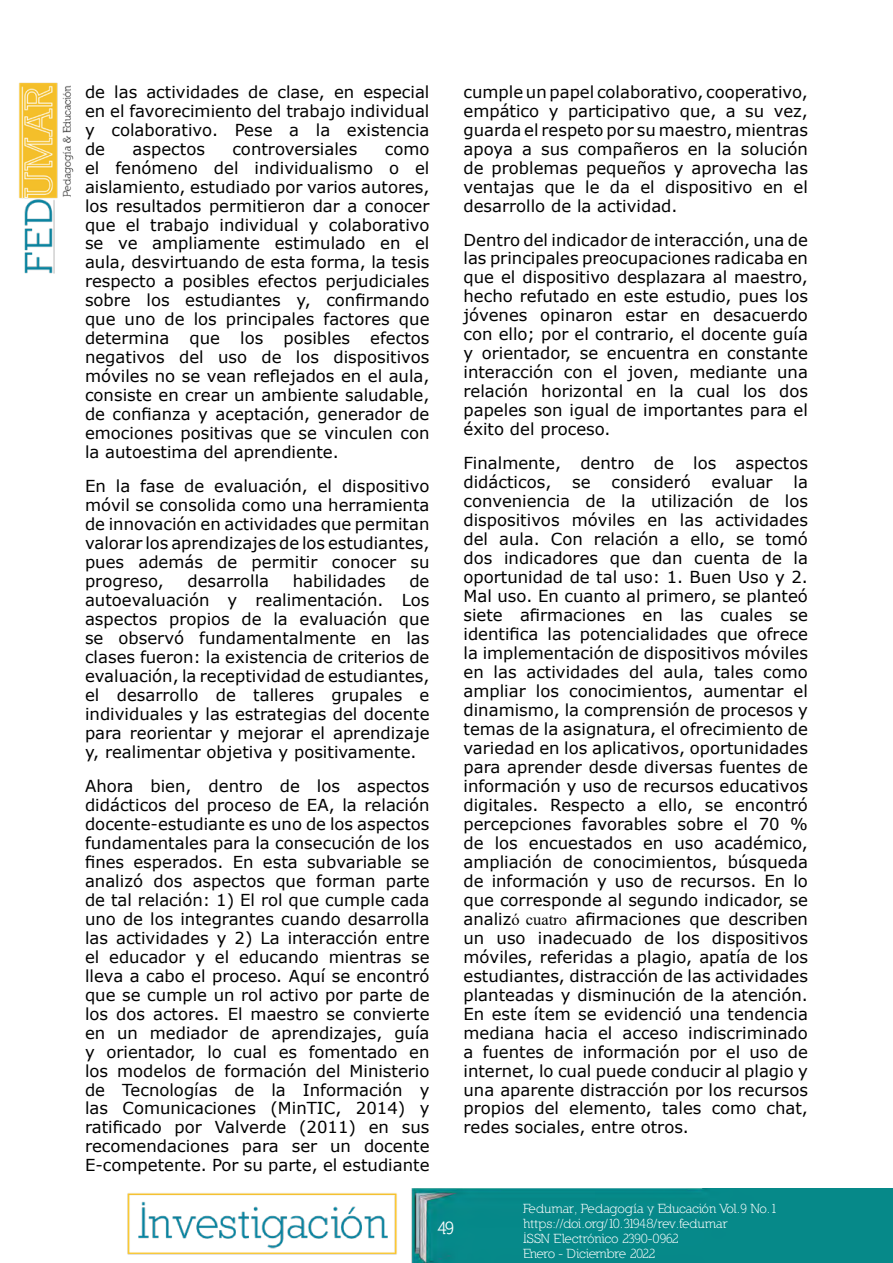
<style>
.page{position:relative;width:893px;height:1263px;background:#fff}
.page>*{position:absolute;margin:0;border:0;box-sizing:border-box;transform-origin:0 0}
.t1{font:700 18px "Nilland";color:#fff}
.t2{font:16.5px/19px "Verdana";color:#000;text-align:justify}
.t3{font:13.5px/15px "Nilland";letter-spacing:-.035em;color:#fff}
.s1{font-family:"Times New Roman"}
</style>
<div class="page">
<div style="left:412px;top:1189px;width:481px;height:74px;background:#068989"></div>
<img style="left:19px;top:82px;width:55px;height:192px">
<img style="left:127px;top:1193px;width:270px;height:62px">
<p class="t2" style="left:85px;top:82px;width:346px">de las actividades de clase, en especial en el favorecimiento del trabajo individual y colaborativo. Pese a la existencia de</p>
<p class="t2" style="left:133px;top:139px;width:74px">aspectos</p>
<p class="t2" style="left:232px;top:139px;width:126px">controversiales</p>
<p class="t2" style="left:85px;top:139px;width:346px;text-indent:300px">como el fenómeno del individualismo o el aislamiento, estudiado por varios autores, los resultados permitieron dar a conocer que el trabajo individual y colaborativo se ve ampliamente estimulado en el aula, desvirtuando de esta forma, la tesis respecto a posibles efectos perjudiciales sobre los estudiantes y, confirmando que uno de los principales factores que determina que los posibles efectos negativos del uso de los dispositivos móviles no se vean reflejados en el aula, consiste en crear un ambiente saludable, de confianza y aceptación, generador de emociones positivas que se vinculen con la autoestima del aprendiente.</p>
<p class="t2" style="left:85px;top:477px;width:346px">En la fase de evaluación, el dispositivo móvil se consolida como una herramienta de innovación en actividades que permitan valorar los aprendizajes de los estudiantes, pues además de permitir conocer su progreso,</p>
<p class="t2" style="left:85px;top:571px;width:346px;text-indent:324px">de autoevaluación y realimentación. Los aspectos propios de la evaluación que se observó fundamentalmente en las clases fueron: la existencia de criterios de evaluación, la receptividad de estudiantes, el desarrollo de talleres grupales e individuales y las estrategias del docente para reorientar y mejorar el aprendizaje y, realimentar objetiva y positivamente.</p>
<p class="t2" style="left:85px;top:776px;width:346px">Ahora bien, dentro de los aspectos didácticos del proceso de EA, la relación docente-estudiante es uno de los aspectos fundamentales para la consecución de los fines esperados. En esta subvariable se analizó dos aspectos que forman parte de tal relación: 1) El rol que cumple cada uno de los integrantes cuando desarrolla las actividades y 2) La interacción entre el educador y el educando mientras se lleva a cabo el proceso. Aquí se encontró que se cumple un rol activo por parte de los dos actores. El maestro se convierte en un mediador de aprendizajes, guía y orientador, lo cual es fomentado en los modelos de formación del Ministerio de Tecnologías de la Información y las Comunicaciones (MinTIC, 2014) y ratificado por Valverde (2011) en sus recomendaciones para ser un docente E-competente. Por su parte, el estudiante</p>
<p class="t2" style="left:187px;top:571px;width:83px">desarrolla</p>
<p class="t2" style="left:293px;top:571px;width:95px">habilidades</p>
<p class="t2" style="left:463px;top:82px;width:346px">cumple un papel colaborativo, cooperativo, empático y participativo que, a su vez, guarda el respeto por su maestro, mientras apoya a sus compañeros en la solución de problemas pequeños y aprovecha las ventajas que le da el dispositivo en el desarrollo de la actividad.</p>
<p class="t2" style="left:463px;top:230px;width:346px">Dentro del indicador de interacción, una de las principales preocupaciones radicaba en que el dispositivo desplazara al maestro, hecho refutado en este estudio, pues los jóvenes opinaron estar en desacuerdo con ello; por el contrario, el docente guía y orientador, se encuentra en constante interacción con el joven, mediante una relación horizontal en la cual los dos papeles son igual de importantes para el éxito del proceso.</p>
<p class="t2" style="left:463px;top:454px;width:346px">Finalmente, dentro de los aspectos didácticos,</p>
<p class="t2" style="left:572px;top:472px;width:20px">se</p>
<p class="t2" style="left:611px;top:472px;width:81px">consideró</p>
<p class="t2" style="left:712px;top:472px;width:63px">evaluar</p>
<p class="t2" style="left:463px;top:472px;width:346px;text-indent:330px">la conveniencia de la utilización de los dispositivos móviles en las actividades del aula. Con relación a ello, se tomó dos indicadores que dan cuenta de la oportunidad de tal uso: 1. Buen Uso y 2.<br>Mal uso. En cuanto al primero, se planteó siete afirmaciones en las cuales se identifica las potencialidades que ofrece la implementación de dispositivos móviles en las actividades del aula, tales como ampliar los conocimientos, aumentar el dinamismo, la comprensión de procesos y temas de la asignatura, el ofrecimiento de variedad en los aplicativos, oportunidades para aprender desde diversas fuentes de información y uso de recursos educativos digitales. Respecto a ello, se encontró percepciones favorables sobre el 70 % de los encuestados en uso académico, ampliación de conocimientos, búsqueda de información y uso de recursos. En lo que corresponde al segundo indicador, se analiz<span class="s1">ó cuatro</span> afirmaciones que describen un uso inadecuado de los dispositivos móviles, referidas a plagio, apatía de los estudiantes, distracción de las actividades planteadas y disminución de la atención.<br>En este ítem se evidenció una tendencia mediana hacia el acceso indiscriminado a fuentes de información por el uso de internet, lo cual puede conducir al plagio y una aparente distracción por los recursos propios del elemento, tales como chat, redes sociales, entre otros.</p>
<p class="t1" style="left:438px;top:1217px;width:18px">49</p>
<p class="t3" style="left:523px;top:1201px;width:256px">Fedumar, Pedagogía y Educación Vol.9 No.1 https://doi.org/10.31948/rev.fedumar<br>ISSN Electrónico 2390-0962<br>Enero - Diciembre 2022</p>
</div>
